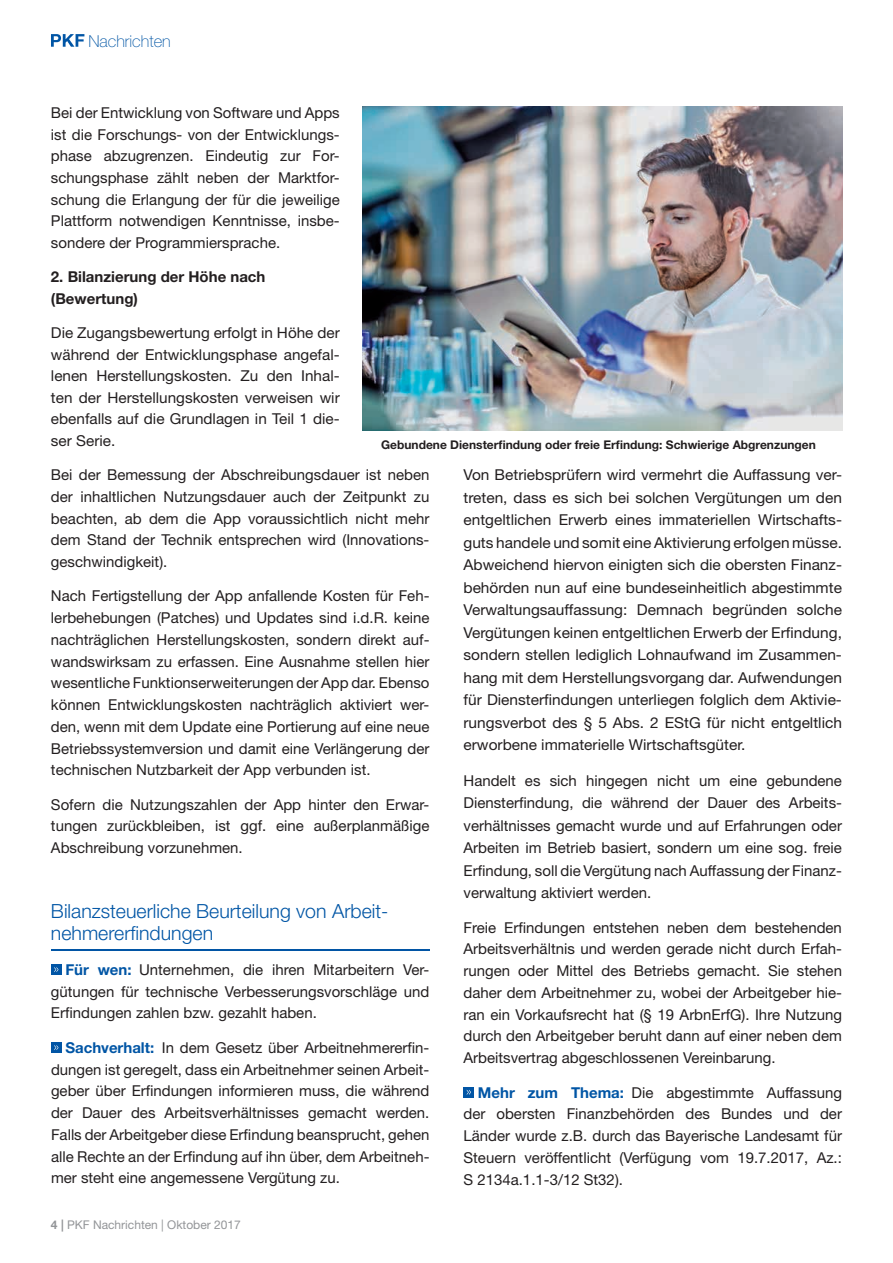
<style>
.page{position:relative;width:893px;height:1263px;background:#fff}
.page>*{position:absolute;margin:0;border:0;box-sizing:border-box;transform-origin:0 0}
.t1{font:300 19.5px/22.5px "Helvetica Neue LT";color:#0155a5}
.t2{font:100 16.5px "Helvetica Neue LT";color:#0155a5}
.t3{font:15px/21.8px "Helvetica Neue LT";color:#231f20;text-align:justify}
.t4{font:700 15px/21.6px "Helvetica Neue LT";color:#231f20}
.t5{font:700 12px "Helvetica Neue LT";color:#231f20}
.t6{font:12px "Helvetica Neue LT";color:#939598}
.s1{font-weight:700;color:#0155a5}
.s2{font-weight:700}
</style>
<div class="page">
<hr style="left:51px;top:949px;width:378px;height:1px;background:#0155a5">
<div style="left:51px;top:964px;width:11px;height:11px;background:#0155a5"></div>
<svg style="left:54px;top:967px;width:4px;height:5px"></svg>
<div style="left:51px;top:1042px;width:11px;height:11px;background:#0155a5"></div>
<svg style="left:54px;top:1045px;width:4px;height:5px"></svg>
<div style="left:463px;top:1087px;width:11px;height:11px;background:#0155a5"></div>
<svg style="left:467px;top:1090px;width:4px;height:5px"></svg>
<img style="left:362px;top:106px;width:480px;height:325px">
<svg style="left:51px;top:34px;width:33px;height:13px"></svg>
<p class="t2" style="left:88px;top:35px;width:84px">Nachrichten</p>
<p class="t3" style="left:51px;top:104px;width:290px">Bei der Entwicklung von Software und Apps ist die Forschungs- von der Entwicklungs&shy;phase abzugrenzen. Eindeutig zur For&shy;schungsphase zählt neben der Marktfor&shy;schung die Erlangung der für die jeweilige Plattform notwendigen Kenntnisse, insbe&shy;sondere der Programmiersprache.</p>
<p class="t4" style="left:51px;top:268px;width:216px">2. Bilanzierung der Höhe nach (Bewertung)</p>
<p class="t3" style="left:51px;top:323px;width:290px">Die Zugangsbewertung erfolgt in Höhe der während der Entwicklungsphase angefal&shy;lenen Herstellungskosten. Zu den Inhal&shy;ten der Herstellungskosten verweisen wir ebenfalls auf die Grundlagen in Teil 1 die&shy;ser Serie.</p>
<p class="t3" style="left:51px;top:466px;width:380px">Bei der Bemessung der Abschreibungsdauer ist neben der inhaltlichen Nutzungsdauer auch der Zeitpunkt zu beachten, ab dem die App voraussichtlich nicht mehr dem Stand der Technik entsprechen wird (Innovations&shy;geschwindigkeit).</p>
<p class="t3" style="left:51px;top:587px;width:380px">Nach Fertigstellung der App anfallende Kosten für Feh&shy;lerbehebungen (Patches) und Updates sind i.d.R. keine nachträglichen Herstellungskosten, sondern direkt auf&shy;wandswirksam zu erfassen. Eine Ausnahme stellen hier wesentliche Funktionserweiterungen der App dar. Ebenso können Entwicklungskosten nachträglich aktiviert wer&shy;den, wenn mit dem Update eine Portierung auf eine neue Betriebssystemversion und damit eine Verlängerung der technischen Nutzbarkeit der App verbunden ist.</p>
<p class="t3" style="left:51px;top:795px;width:380px">Sofern die Nutzungszahlen der App hinter den Erwar&shy;tungen zurückbleiben, ist ggf. eine außerplanmäßige Abschreibung vorzunehmen.</p>
<p class="t5" style="left:381px;top:441px;width:436px">Gebundene Diensterfindung oder freie Erfindung: Schwierige Abgrenzungen</p>
<p class="t3" style="left:463px;top:465px;width:380px;line-height:22.5px">Von Betriebsprüfern wird vermehrt die Auffassung ver&shy;treten, dass es sich bei solchen Vergütungen um den entgeltlichen Erwerb eines immateriellen Wirtschafts&shy;guts handele und somit eine Aktivierung erfolgen müsse.<br>Abweichend hiervon einigten sich die obersten Finanz&shy;behörden nun auf eine bundeseinheitlich abgestimmte Verwaltungsauffassung: Demnach begründen solche Vergütungen keinen entgeltlichen Erwerb der Erfindung, sondern stellen lediglich Lohnaufwand im Zusammen&shy;hang mit dem Herstellungsvorgang dar. Aufwendungen für Diensterfindungen unterliegen folglich dem Aktivie&shy;rungsverbot des § 5 Abs. 2 EStG für nicht entgeltlich erworbene immaterielle Wirtschaftsgüter.</p>
<p class="t3" style="left:463px;top:771px;width:380px;line-height:22.5px">Handelt es sich hingegen nicht um eine gebundene Diensterfindung, die während der Dauer des Arbeits&shy;verhältnisses gemacht wurde und auf Erfahrungen oder Arbeiten im Betrieb basiert, sondern um eine sog. freie Erfindung, soll die Vergütung nach Auffassung der Finanz&shy;verwaltung aktiviert werden.</p>
<p class="t3" style="left:463px;top:918px;width:380px">Freie Erfindungen entstehen neben dem bestehenden Arbeitsverhältnis und werden gerade nicht durch Erfah&shy;rungen oder Mittel des Betriebs gemacht. Sie stehen daher dem Arbeitnehmer zu, wobei der Arbeitgeber hie&shy;ran ein Vorkaufsrecht hat (§ 19 ArbnErfG). Ihre Nutzung durch den Arbeitgeber beruht dann auf einer neben dem Arbeitsvertrag abgeschlossenen Vereinbarung.</p>
<p class="t3" style="left:463px;top:1083px;width:380px;text-indent:14px"><span class="s1">Mehr zum Thema:</span> Die abgestimmte Auffassung der obersten Finanzbehörden des Bundes und der Länder wurde z.B. durch das Bayerische Landesamt für Steuern veröffentlicht (Verfügung vom 19.7.2017, Az.:<br>S 2134a.1.1-3/12 St32).</p>
<h1 class="t1" style="left:51px;top:902px;width:339px">Bilanzsteuerliche Beurteilung von Arbeit&shy;nehmererfindungen</h1>
<p class="t3" style="left:51px;top:960px;width:380px;text-indent:14px"><span class="s1">Für wen:</span> Unternehmen, die ihren Mitarbeitern Ver&shy;gütungen für technische Verbesserungsvorschläge und Erfindungen zahlen bzw. gezahlt haben.</p>
<p class="t3" style="left:51px;top:1038px;width:380px;text-indent:14px"><span class="s1">Sachverhalt:</span> In dem Gesetz über Arbeitnehmererfin&shy;dungen ist geregelt, dass ein Arbeitnehmer seinen Arbeit&shy;geber über Erfindungen informieren muss, die während der Dauer des Arbeitsverhältnisses gemacht werden.<br>Falls der Arbeitgeber diese Erfindung beansprucht, gehen alle Rechte an der Erfindung auf ihn über, dem Arbeitneh&shy;mer steht eine angemessene Vergütung zu.</p>
<p class="t6" style="left:51px;top:1220px;width:191px"><span class="s2">4 |</span> PKF Nachrichten | Oktober 2017</p>
</div>
